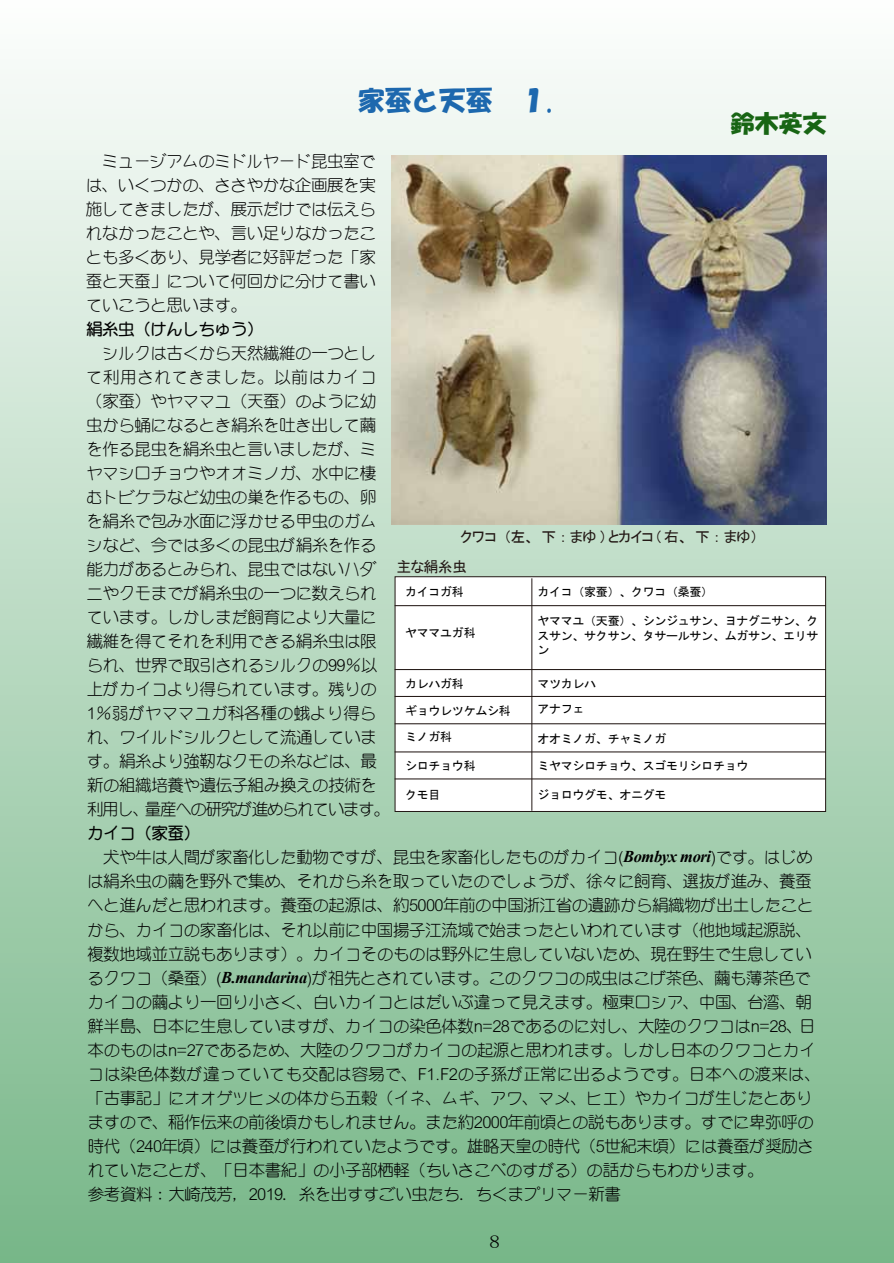
<style>
.page{position:relative;width:894px;height:1263px;background:#fff}
.page>*{position:absolute;margin:0;border:0;box-sizing:border-box;transform-origin:0 0}
.t1{font:27px "HGS Soei Kakupoptai";color:#1d68ae}
.t2{font:24px "HGP Soei Kakupoptai";color:#186514}
.t3{font:18px "HG Seikaishotai PRO";color:#000}
.t4{font:16.5px/24px "DF Maru Gothic Lt WINP RKSJ H";letter-spacing:-.025em;color:#000}
.t5{font:16.5px "DF Maru Gothic Bd WIN RKSJ H";letter-spacing:-.025em;color:#000}
.t6{font:16.5px "DF Maru Gothic Bd WINP RKSJ H";color:#000}
.t7{font:15px/30px "MS P Gothic";letter-spacing:-.05em;color:#231815}
.t8{font:12px/14.4px "MS Gothic";letter-spacing:-.025em;color:#000;text-align:justify}
.s1{font-family:"Times New Roman";font-weight:700;font-style:italic}
</style>
<div class="page">
<div style="left:0;top:0;width:894px;height:1263px;background:linear-gradient(to bottom,#fcfdfd,#77b788)"></div>
<img style="left:391px;top:155px;width:435px;height:369px">
<svg style="left:394px;top:576px;width:432px;height:236px"></svg>
<hr style="left:531px;top:578px;width:1px;height:233px;background:#231815">
<hr style="left:395px;top:605px;width:431px;height:1px;background:#231815">
<hr style="left:395px;top:669px;width:431px;height:1px;background:#231815">
<hr style="left:395px;top:696px;width:431px;height:1px;background:#231815">
<hr style="left:395px;top:723px;width:431px;height:1px;background:#231815">
<hr style="left:395px;top:751px;width:431px;height:1px;background:#231815">
<hr style="left:395px;top:778px;width:431px;height:1px;background:#231815">
<h1 class="t1" style="left:358px;top:86px;width:195px">家蚕と天蚕　１.</h1>
<h2 class="t2" style="left:731px;top:111px;width:98px">鈴木英文</h2>
<p class="t4" style="left:86px;top:150px;width:292px;text-align:justify">　ミュージアムのミドルヤード昆虫室では、いくつかの、ささやかな企画展を実施してきましたが、展示だけでは伝えられなかったことや、言い足りなかったことも多くあり、見学者に好評だった「家蚕と天蚕」について何回かに分けて書いていこうと思います。</p>
<p class="t5" style="left:86px;top:321px;width:179px">絹糸虫（けんしちゅう）</p>
<p class="t4" style="left:86px;top:342px;width:306px">　シルクは古くから天然繊維の一つとして利用されてきました。以前はカイコ（家蚕）やヤママユ（天蚕）のように幼虫から蛹になるとき絹糸を吐き出して繭を作る昆虫を絹糸虫と言いましたが、ミヤマシロチョウやオオミノガ、水中に棲むトビケラなど幼虫の巣を作るもの、卵を絹糸で包み水面に浮かせる甲虫のガムシなど、今では多くの昆虫が絹糸を作る能力があるとみられ、昆虫ではないハダニやクモまでが絹糸虫の一つに数えられています。しかしまだ飼育により大量に繊維を得てそれを利用できる絹糸虫は限られ、世界で取引されるシルクの99％以上がカイコより得られています。残りの<br>1％弱がヤママユガ科各種の蛾より得られ、ワイルドシルクとして流通しています。絹糸より強靭なクモの糸などは、最新の組織培養や遺伝子組み換えの技術を利用し、量産への研究が進められています。</p>
<p class="t6" style="left:87px;top:825px;width:115px">カイコ（家蚕）</p>
<p class="t4" style="left:87px;top:846px;width:735px">　犬や牛は人間が家畜化した動物ですが、昆虫を家畜化したものがカイコ(<span class="s1">Bombyx mori</span>)です。はじめは絹糸虫の繭を野外で集め、それから糸を取っていたのでしょうが、徐々に飼育、選抜が進み、養蚕へと進んだと思われます。養蚕の起源は、約5000年前の中国浙江省の遺跡から絹織物が出土したことから、カイコの家畜化は、それ以前に中国揚子江流域で始まったといわれています（他地域起源説、複数地域並立説もあります）。カイコそのものは野外に生息していないため、現在野生で生息しているクワコ（桑蚕）(<span class="s1">B.mandarina</span>)が祖先とされています。このクワコの成虫はこげ茶色、繭も薄茶色でカイコの繭より一回り小さく、白いカイコとはだいぶ違って見えます。極東ロシア、中国、台湾、朝鮮半島、日本に生息していますが、カイコの染色体数n=28であるのに対し、大陸のクワコはn=28、日本のものはn=27であるため、大陸のクワコがカイコの起源と思われます。しかし日本のクワコとカイコは染色体数が違っていても交配は容易で、F1.F2の子孫が正常に出るようです。日本への渡来は、「古事記」にオオゲツヒメの体から五穀（イネ、ムギ、アワ、マメ、ヒエ）やカイコが生じたとありますので、稲作伝来の前後頃かもしれません。また約2000年前頃との説もあります。すでに卑弥呼の時代（240年頃）には養蚕が行われていたようです。雄略天皇の時代（5世紀末頃）には養蚕が奨励されていたことが、「日本書紀」の小子部栖軽（ちいさこべのすがる）の話からもわかります。<br>参考資料：大崎茂芳，2019．糸を出すすごい虫たち．ちくまプリマー新書</p>
<p class="t7" style="left:396px;top:521px;width:363px;text-indent:64px">クワコ（左、下：まゆ ) とカイコ ( 右、下：まゆ）主な絹糸虫</p>
<p class="t8" style="left:405px;top:584px;width:60px">カイコガ科</p>
<p class="t8" style="left:537px;top:584px;width:177px">カイコ（家蚕）、クワコ（桑蚕）</p>
<p class="t8" style="left:537px;top:614px;width:283px">ヤママユ（天蚕）、シンジュサン、ヨナグニサン、クスサン、サクサン、タサールサン、ムガサン、エリサン</p>
<p class="t8" style="left:537px;top:671px;width:60px;line-height:25.2px">マツカレハアナフェ</p>
<p class="t8" style="left:537px;top:731px;width:130px">オオミノガ、チャミノガ</p>
<p class="t8" style="left:537px;top:758px;width:212px">ミヤマシロチョウ、スゴモリシロチョウ</p>
<p class="t8" style="left:537px;top:787px;width:130px">ジョロウグモ、オニグモ</p>
<p class="t8" style="left:405px;top:626px;width:72px">ヤママユガ科</p>
<p class="t8" style="left:405px;top:676px;width:60px">カレハガ科</p>
<p class="t8" style="left:405px;top:703px;width:107px">ギョウレツケムシ科</p>
<p class="t8" style="left:405px;top:729px;width:49px">ミノガ科</p>
<p class="t8" style="left:405px;top:759px;width:72px">シロチョウ科</p>
<p class="t8" style="left:405px;top:787px;width:37px">クモ目</p>
<p class="t3" style="left:489px;top:1233px;width:12px">8</p>
</div>
